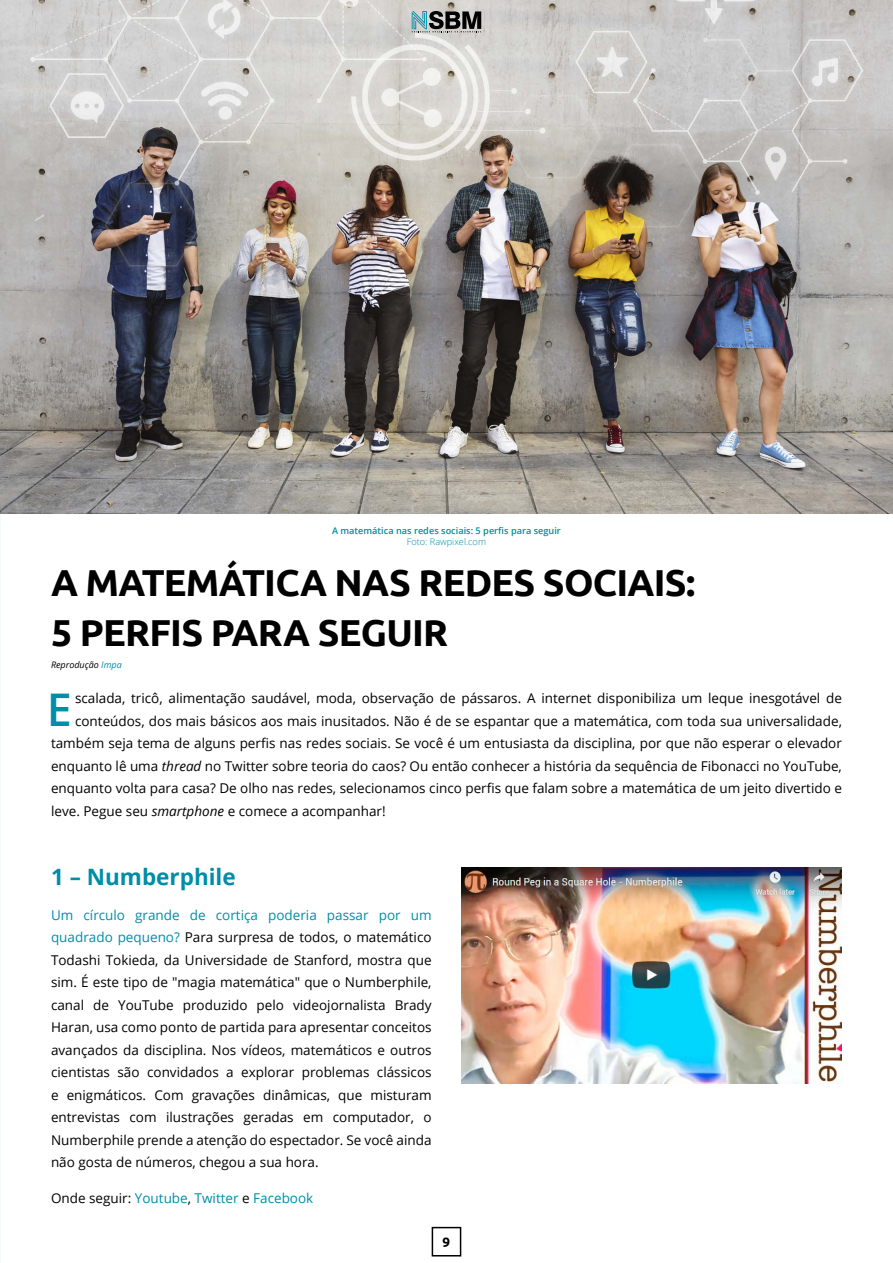
<style>
.page{position:relative;width:893px;height:1263px;background:#fff}
.page>*{position:absolute;margin:0;border:0;box-sizing:border-box;transform-origin:0 0}
.t1{font:600 45px "Open Sans";color:#008da8}
.t2{font:700 37.5px/49.5px "Ubuntu";letter-spacing:-.02em;color:#000}
.t3{font:700 22.5px "Open Sans";color:#008da8}
.t4{font:13.5px/22.5px "Open Sans";color:#000;text-align:justify}
.t5{font:13.5px "Open Sans";color:#008da8}
.t6{font:700 13.5px "Ubuntu";color:#000}
.t7{font:600 9.15px "Open Sans";color:#008da8}
.t8{font:300 9.15px "Open Sans";color:#008da8}
.t9{font:italic 9px "Open Sans";color:#000}
.s1{color:#008da8}
.s2{font-style:italic}
.s3{color:#000}
</style>
<div class="page">
<div style="left:432px;top:1227px;width:29px;height:29px;border:2px solid #000"></div>
<img style="left:0;top:0;width:893px;height:513px">
<img style="left:461px;top:867px;width:381px;height:216px">
<svg style="left:412px;top:11px;width:69px;height:21px"></svg>
<p class="t7" style="left:332px;top:525px;width:230px">A matemática nas redes sociais: 5 perfis para seguir</p>
<p class="t8" style="left:407px;top:536px;width:81px">Foto: Rawpixel.com</p>
<h2 class="t2" style="left:51px;top:557px;width:646px">A MATEMÁTICA NAS REDES SOCIAIS:<br>5 PERFIS PARA SEGUIR</h2>
<p class="t9" style="left:51px;top:659px;width:72px">Reprodução <span class="s1">Impa</span></p>
<h1 class="t1" style="left:47px;top:679px;width:27px">E</h1>
<p class="t4" style="left:75px;top:687px;width:768px">scalada, tricô, alimentação saudável, moda, observação de pássaros. A internet disponibiliza um leque inesgotável de</p>
<p class="t4" style="left:75px;top:709px;width:768px">conteúdos, dos mais básicos aos mais inusitados. Não é de se espantar que a matemática, com toda sua universalidade,</p>
<p class="t4" style="left:51px;top:732px;width:792px">também seja tema de alguns perfis nas redes sociais. Se você é um entusiasta da disciplina, por que não esperar o elevador</p>
<p class="t4" style="left:51px;top:754px;width:792px">enquanto lê uma <span class="s2">thread</span> no Twitter sobre teoria do caos? Ou então conhecer a história da sequência de Fibonacci no YouTube,</p>
<p class="t4" style="left:51px;top:777px;width:792px">enquanto volta para casa? De olho nas redes, selecionamos cinco perfis que falam sobre a matemática de um jeito divertido e</p>
<p class="t4" style="left:51px;top:799px;width:336px">leve. Pegue seu <span class="s2">smartphone</span> e comece a acompanhar!</p>
<h3 class="t3" style="left:51px;top:860px;width:186px">1 – Numberphile</h3>
<p class="t4" style="left:51px;top:903px;width:382px"><span class="s1">Um círculo grande de cortiça poderia passar por um quadrado pequeno?</span> Para surpresa de todos, o matemático Todashi Tokieda, da Universidade de Stanford, mostra que sim. É este tipo de "magia matemática" que o Numberphile, canal de YouTube produzido pelo videojornalista Brady Haran, usa como ponto de partida para apresentar conceitos avançados da disciplina. Nos vídeos, matemáticos e outros cientistas são convidados a explorar problemas clássicos e enigmáticos. Com gravações dinâmicas, que misturam entrevistas com ilustrações geradas em computador, o Numberphile prende a atenção do espectador. Se você ainda não gosta de números, chegou a sua hora.</p>
<p class="t5" style="left:51px;top:1188px;width:264px"><span class="s3">Onde seguir:</span> Youtube<span class="s3">,</span> Twitter <span class="s3">e</span> Facebook</p>
<p class="t6" style="left:443px;top:1233px;width:9px">9</p>
</div>
